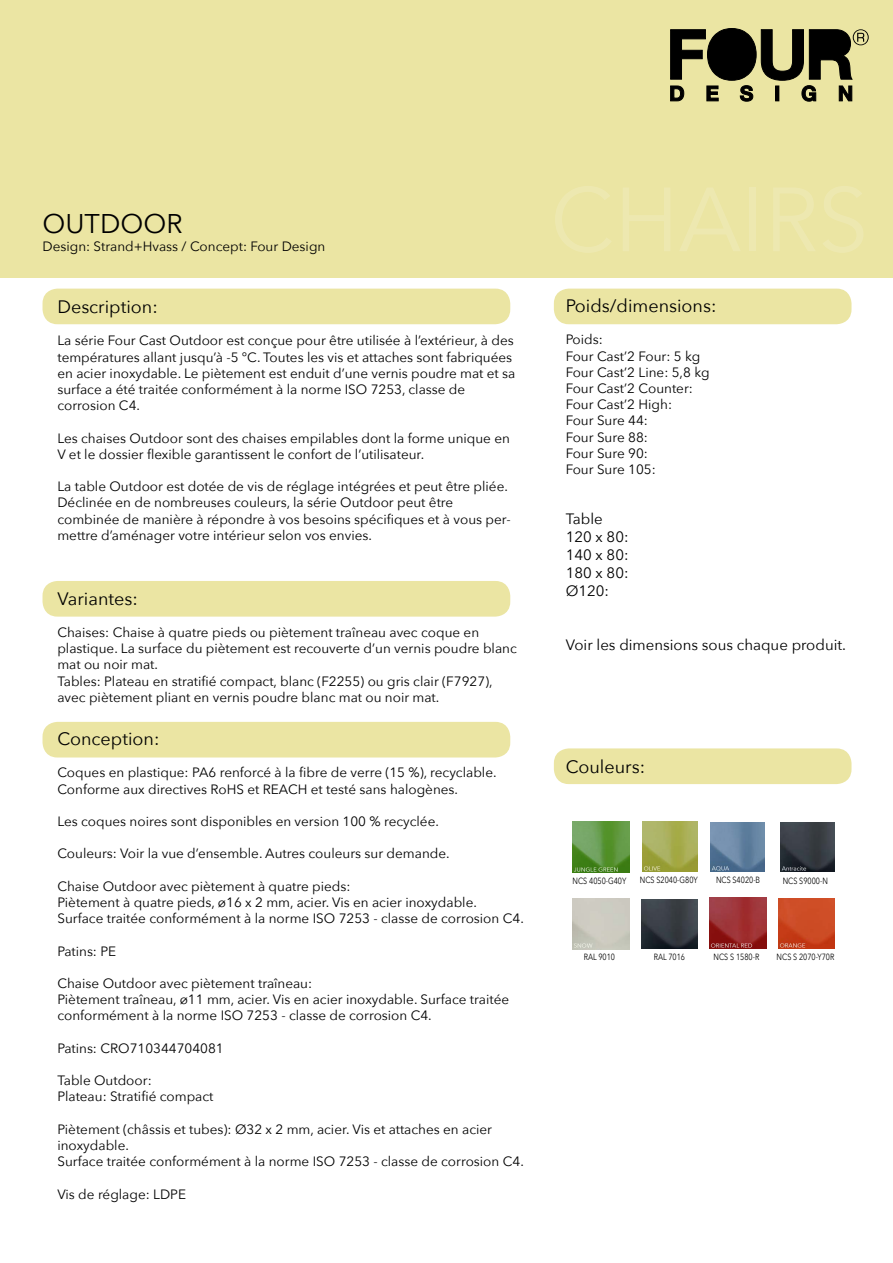
<style>
.page{position:relative;width:893px;height:1263px;background:#fff}
.page>*{position:absolute;margin:0;border:0;box-sizing:border-box;transform-origin:0 0}
.t1{font:27px "Avenir Next";color:#000}
.t2{font:18px "Avenir Next";color:#000}
.t3{font:15px/18px "Avenir Next";color:#000}
.t4{font:13.5px/16.2px "Avenir Next";color:#000}
.t5{font:9px "Avenir Next";color:#000;scale:.8 1}
</style>
<div class="page">
<div style="left:0;top:0;width:893px;height:277px;background:#ebe5a3"></div>
<div style="left:43px;top:581px;width:467px;height:36px;background:#ebe5a3;border-radius:15px"></div>
<div style="left:43px;top:289px;width:467px;height:35px;background:#ebe5a3;border-radius:15px"></div>
<div style="left:43px;top:722px;width:467px;height:35px;background:#ebe5a3;border-radius:15px"></div>
<div style="left:554px;top:748px;width:297px;height:36px;background:#ebe5a3;border-radius:15px"></div>
<div style="left:554px;top:289px;width:297px;height:35px;background:#ebe5a3;border-radius:15px"></div>
<svg style="left:670px;top:28px;width:199px;height:74px"></svg>
<img style="left:572px;top:822px;width:58px;height:51px">
<img style="left:642px;top:822px;width:56px;height:49px">
<img style="left:710px;top:822px;width:54px;height:49px">
<img style="left:780px;top:822px;width:54px;height:50px">
<img style="left:572px;top:898px;width:58px;height:51px">
<img style="left:642px;top:899px;width:56px;height:50px">
<img style="left:709px;top:898px;width:58px;height:51px">
<img style="left:779px;top:899px;width:56px;height:50px">
<h1 class="t1" style="left:43px;top:201px;width:142px">OUTDOOR</h1>
<p class="t4" style="left:43px;top:238px;width:284px">Design: Strand+Hvass / Concept: Four Design</p>
<h2 class="t2" style="left:57px;top:291px;width:102px">Description:</h2>
<p class="t4" style="left:57px;top:332px;width:460px">La série Four Cast Outdoor est conçue pour être utilisée à l’extérieur, à des températures allant jusqu’à -5 °C. Toutes les vis et attaches sont fabriquées en acier inoxydable. Le piètement est enduit d’une vernis poudre mat et sa surface a été traitée conformément à la norme ISO 7253, classe de corrosion C4.</p>
<p class="t4" style="left:57px;top:429px;width:454px">Les chaises Outdoor sont des chaises empilables dont la forme unique en<br>V et le dossier flexible garantissent le confort de l’utilisateur.</p>
<p class="t4" style="left:57px;top:478px;width:455px">La table Outdoor est dotée de vis de réglage intégrées et peut être pliée.<br>Déclinée en de nombreuses couleurs, la série Outdoor peut être combinée de manière à répondre à vos besoins spécifiques et à vous per&shy;mettre d’aménager votre intérieur selon vos envies.</p>
<h2 class="t2" style="left:57px;top:583px;width:82px">Variantes:</h2>
<p class="t4" style="left:57px;top:624px;width:461px">Chaises: Chaise à quatre pieds ou piètement traîneau avec coque en plastique. La surface du piètement est recouverte d’un vernis poudre blanc mat ou noir mat.<br>Tables: Plateau en stratifié compact, blanc (F2255) ou gris clair (F7927), avec piètement pliant en vernis poudre blanc mat ou noir mat.</p>
<h2 class="t2" style="left:57px;top:723px;width:103px">Conception:</h2>
<p class="t4" style="left:57px;top:764px;width:441px">Coques en plastique: PA6 renforcé à la fibre de verre (15 %), recyclable.<br>Conforme aux directives RoHS et REACH et testé sans halogènes.</p>
<p class="t4" style="left:57px;top:813px;width:383px">Les coques noires sont disponibles en version 100 % recyclée.</p>
<p class="t4" style="left:57px;top:845px;width:394px">Couleurs: Voir la vue d’ensemble. Autres couleurs sur demande.</p>
<p class="t4" style="left:57px;top:877px;width:468px">Chaise Outdoor avec piètement à quatre pieds:<br>Piètement à quatre pieds, ø16 x 2 mm, acier. Vis en acier inoxydable.<br>Surface traitée conformément à la norme ISO 7253 - classe de corrosion C4.</p>
<p class="t4" style="left:57px;top:942px;width:60px">Patins: PE</p>
<p class="t4" style="left:57px;top:975px;width:453px">Chaise Outdoor avec piètement traîneau:<br>Piètement traîneau, ø11 mm, acier. Vis en acier inoxydable. Surface traitée conformément à la norme ISO 7253 - classe de corrosion C4.</p>
<p class="t4" style="left:57px;top:1039px;width:168px">Patins: CRO710344704081</p>
<p class="t4" style="left:57px;top:1072px;width:158px">Table Outdoor:<br>Plateau: Stratifié compact</p>
<p class="t4" style="left:57px;top:1120px;width:468px">Piètement (châssis et tubes): Ø32 x 2 mm, acier. Vis et attaches en acier inoxydable.<br>Surface traitée conformément à la norme ISO 7253 - classe de corrosion C4.</p>
<p class="t4" style="left:57px;top:1185px;width:130px">Vis de réglage: LDPE</p>
<h2 class="t2" style="left:566px;top:290px;width:152px">Poids/dimensions:</h2>
<p class="t4" style="left:566px;top:331px;width:145px">Poids:<br>Four Cast’2 Four: 5 kg<br>Four Cast’2 Line: 5,8 kg<br>Four Cast’2 Counter:<br>Four Cast’2 High:<br>Four Sure 44:<br>Four Sure 88:<br>Four Sure 90:<br>Four Sure 105:</p>
<p class="t3" style="left:566px;top:509px;width:64px">Table<br>120 x 80:<br>140 x 80:<br>180 x 80:<br>Ø120:</p>
<p class="t3" style="left:566px;top:635px;width:282px">Voir les dimensions sous chaque produit.</p>
<h2 class="t2" style="left:566px;top:751px;width:81px">Couleurs:</h2>
<p class="t5" style="left:573px;top:873px;width:69px">NCS 4050-G40Y</p>
<p class="t5" style="left:640px;top:872px;width:74px">NCS S2040-G80Y</p>
<p class="t5" style="left:716px;top:872px;width:57px">NCS S4020-B</p>
<p class="t5" style="left:783px;top:873px;width:58px">NCS S9000-N</p>
<p class="t5" style="left:584px;top:950px;width:41px">RAL 9010</p>
<p class="t5" style="left:654px;top:949px;width:41px">RAL 7016</p>
<p class="t5" style="left:714px;top:949px;width:59px">NCS S 1580-R</p>
<p class="t5" style="left:777px;top:949px;width:74px">NCS S 2070-Y70R</p>
</div>
